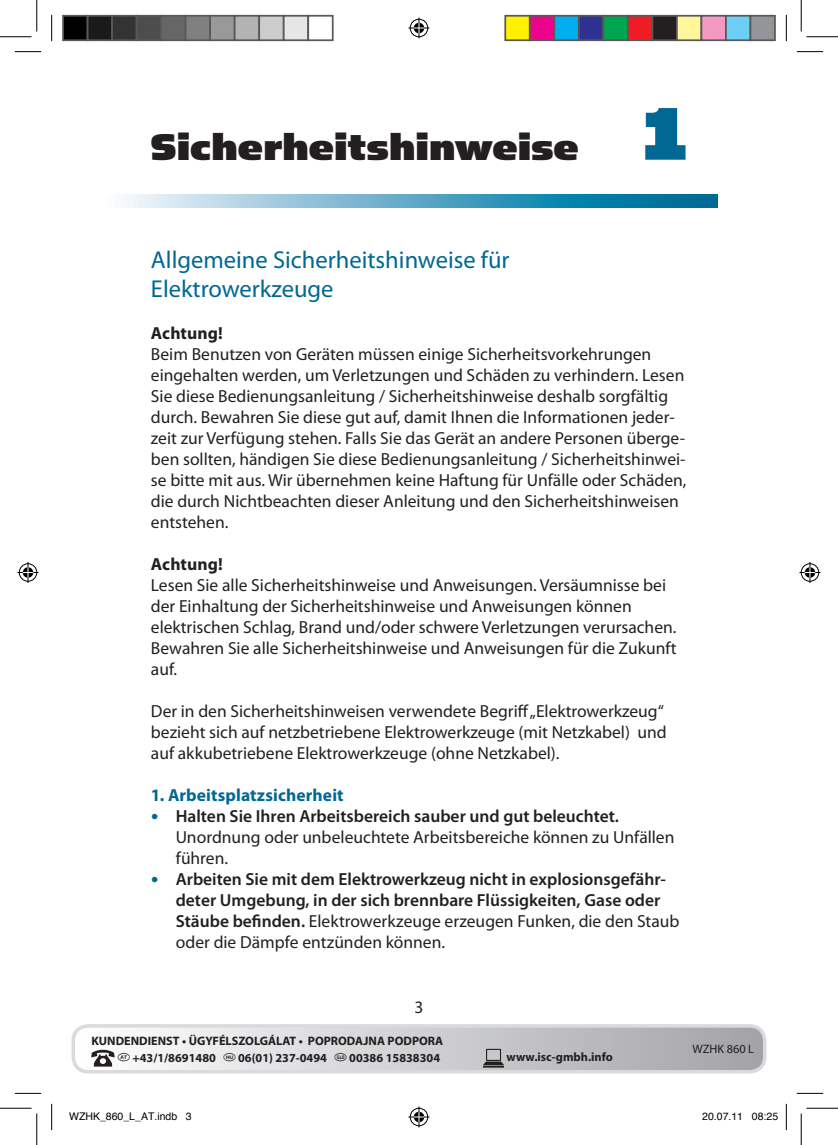
<style>
.page{position:relative;width:838px;height:1145px;background:#fff}
.page>*{position:absolute;margin:0;border:0;box-sizing:border-box;transform-origin:0 0}
.t1{font:42px "Simian Text Gorilla";color:#231f20}
.t2{font:24.5px/29.4px "Myriad Pro";color:#006893}
.t3{font:17.5px/21px "Myriad Pro";color:#231f20}
.t4{font:600 17.5px/21px "Myriad Pro";color:#231f20}
.t5{font:700 17.5px "Myriad Pro";letter-spacing:.005em;color:#006893}
.t6{font:700 17.5px "Myriad Pro";letter-spacing:.005em;color:#231f20}
.t7{font:700 12.25px/17.2px "Myriad Pro";color:#231f20;text-align:right}
.t8{font:12.25px "Myriad Pro";color:#231f20}
.t9{font:10.5px "Helvetica";color:#000}
.s1{font-size:84px;color:#006893}
.s2{font-family:"Frutiger";font-weight:700;font-size:15.75px;color:#006893}
.s3{font-weight:600}
.s4{font-weight:400}
</style>
<div class="page">
<svg style="left:124px;top:195px;width:593px;height:13px;background:#5fa9c5"></svg>
<div style="left:73px;top:1026px;width:691px;height:46px;background:linear-gradient(to right,#fff,#a3a3a7);border-radius:15px"></div>
<div style="left:71px;top:1024px;width:695px;height:50px;border:4px solid #d9dadc;border-radius:15px"></div>
<svg style="left:483px;top:1049px;width:21px;height:19px"></svg>
<svg style="left:91px;top:1050px;width:24px;height:17px"></svg>
<svg style="left:15px;top:51px;width:26px;height:1px"></svg>
<svg style="left:796px;top:51px;width:27px;height:1px"></svg>
<svg style="left:15px;top:1093px;width:26px;height:1px"></svg>
<svg style="left:796px;top:1093px;width:27px;height:1px"></svg>
<svg style="left:51px;top:15px;width:1px;height:26px"></svg>
<svg style="left:51px;top:1104px;width:1px;height:26px"></svg>
<svg style="left:786px;top:15px;width:1px;height:26px"></svg>
<svg style="left:786px;top:1104px;width:1px;height:26px"></svg>
<hr style="left:0;top:36px;width:32px;height:1px;background:#000">
<hr style="left:806px;top:36px;width:31px;height:1px;background:#000">
<hr style="left:0;top:1108px;width:32px;height:1px;background:#000">
<hr style="left:806px;top:1108px;width:31px;height:1px;background:#000">
<hr style="left:36px;top:0;width:1px;height:31px;background:#000">
<hr style="left:36px;top:1113px;width:1px;height:32px;background:#000">
<hr style="left:800px;top:0;width:1px;height:31px;background:#000">
<hr style="left:800px;top:1113px;width:1px;height:32px;background:#000">
<svg style="left:408px;top:18px;width:21px;height:21px"></svg>
<svg style="left:408px;top:1106px;width:21px;height:21px"></svg>
<svg style="left:18px;top:562px;width:21px;height:21px"></svg>
<svg style="left:799px;top:562px;width:21px;height:21px"></svg>
<div style="left:63px;top:16px;width:25px;height:24px;background:#000"></div>
<div style="left:62px;top:15px;width:26px;height:26px;border:2px solid #595959"></div>
<div style="left:88px;top:16px;width:24px;height:24px;background:#1a1a1a"></div>
<div style="left:87px;top:15px;width:26px;height:26px;border:2px solid #595959"></div>
<div style="left:112px;top:16px;width:25px;height:24px;background:#333"></div>
<div style="left:111px;top:15px;width:26px;height:26px;border:2px solid #595959"></div>
<div style="left:137px;top:16px;width:24px;height:24px;background:#4d4d4d"></div>
<div style="left:136px;top:15px;width:26px;height:26px;border:2px solid #595959"></div>
<div style="left:161px;top:16px;width:25px;height:24px;background:#666"></div>
<div style="left:160px;top:15px;width:26px;height:26px;border:2px solid #595959"></div>
<div style="left:186px;top:16px;width:24px;height:24px;background:#808080"></div>
<div style="left:185px;top:15px;width:26px;height:26px;border:2px solid #595959"></div>
<div style="left:210px;top:16px;width:25px;height:24px;background:#999"></div>
<div style="left:209px;top:15px;width:26px;height:26px;border:2px solid #595959"></div>
<div style="left:235px;top:16px;width:24px;height:24px;background:#b3b3b3"></div>
<div style="left:234px;top:15px;width:26px;height:26px;border:2px solid #595959"></div>
<div style="left:259px;top:16px;width:25px;height:24px;background:#ccc"></div>
<div style="left:258px;top:15px;width:26px;height:26px;border:2px solid #595959"></div>
<div style="left:284px;top:16px;width:24px;height:24px;background:#e6e6e6"></div>
<div style="left:283px;top:15px;width:26px;height:26px;border:2px solid #595959"></div>
<div style="left:307px;top:15px;width:26px;height:26px;border:2px solid #595959"></div>
<div style="left:505px;top:16px;width:24px;height:24px;background:#fff101"></div>
<div style="left:504px;top:15px;width:26px;height:26px;border:2px solid #595959"></div>
<div style="left:529px;top:16px;width:25px;height:24px;background:#ed028c"></div>
<div style="left:529px;top:15px;width:26px;height:26px;border:2px solid #595959"></div>
<div style="left:554px;top:16px;width:24px;height:24px;background:#00aeef"></div>
<div style="left:553px;top:15px;width:26px;height:26px;border:2px solid #595959"></div>
<div style="left:578px;top:16px;width:25px;height:24px;background:#2e3092"></div>
<div style="left:578px;top:15px;width:26px;height:26px;border:2px solid #595959"></div>
<div style="left:603px;top:16px;width:24px;height:24px;background:#00a54f"></div>
<div style="left:602px;top:15px;width:26px;height:26px;border:2px solid #595959"></div>
<div style="left:627px;top:16px;width:25px;height:24px;background:#ee1d23"></div>
<div style="left:627px;top:15px;width:26px;height:26px;border:2px solid #595959"></div>
<div style="left:652px;top:16px;width:24px;height:24px;background:#231f20"></div>
<div style="left:651px;top:15px;width:26px;height:26px;border:2px solid #595959"></div>
<div style="left:676px;top:16px;width:25px;height:24px;background:#fff79a"></div>
<div style="left:676px;top:15px;width:26px;height:26px;border:2px solid #595959"></div>
<div style="left:701px;top:16px;width:24px;height:24px;background:#f499c2"></div>
<div style="left:700px;top:15px;width:26px;height:26px;border:2px solid #595959"></div>
<div style="left:725px;top:16px;width:25px;height:24px;background:#6bcff6"></div>
<div style="left:725px;top:15px;width:26px;height:26px;border:2px solid #595959"></div>
<div style="left:750px;top:16px;width:24px;height:24px;background:#939598"></div>
<div style="left:749px;top:15px;width:26px;height:26px;border:2px solid #595959"></div>
<h1 class="t1" style="left:151px;top:123px;width:537px">Sicherheitshinweise <span class="s1">1</span></h1>
<h2 class="t2" style="left:151px;top:245px;width:360px">Allgemeine Sicherheitshinweise für<br>Elektrowerkzeuge</h2>
<p class="t6" style="left:151px;top:323px;width:74px">Achtung!</p>
<p class="t3" style="left:151px;top:344px;width:537px">Beim Benutzen von Geräten müssen einige Sicherheitsvorkehrungen eingehalten werden, um Verletzungen und Schäden zu verhindern. Lesen Sie diese Bedienungsanleitung / Sicherheitshinweise deshalb sorgfältig durch. Bewahren Sie diese gut auf, damit Ihnen die Informationen jeder&shy;zeit zur Verfügung stehen. Falls Sie das Gerät an andere Personen überge&shy;ben sollten, händigen Sie diese Bedienungsanleitung / Sicherheitshinwei&shy;se bitte mit aus. Wir übernehmen keine Haftung für Unfälle oder Schäden, die durch Nichtbeachten dieser Anleitung und den Sicherheitshinweisen entstehen.</p>
<p class="t6" style="left:151px;top:554px;width:74px">Achtung!</p>
<p class="t3" style="left:151px;top:575px;width:527px">Lesen Sie alle Sicherheitshinweise und Anweisungen. Versäumnisse bei der Einhaltung der Sicherheitshinweise und Anweisungen können elektrischen Schlag, Brand und/oder schwere Verletzungen verursachen.<br>Bewahren Sie alle Sicherheitshinweise und Anweisungen für die Zukunft auf.</p>
<p class="t3" style="left:151px;top:701px;width:517px">Der in den Sicherheitshinweisen verwendete Begriff „Elektrowerkzeug“ bezieht sich auf netzbetriebene Elektrowerkzeuge (mit Netzkabel) und auf akkubetriebene Elektrowerkzeuge (ohne Netzkabel).</p>
<p class="t5" style="left:151px;top:785px;width:194px">1. Arbeitsplatzsicherheit</p>
<p class="t3" style="left:176px;top:806px;width:500px;text-indent:-25px"><span class="s2">•</span> <span class="s3">Halten Sie Ihren Arbeitsbereich sauber und gut beleuchtet.<br></span>Unordnung oder unbeleuchtete Arbeitsbereiche können zu Unfällen führen.</p>
<p class="t4" style="left:176px;top:869px;width:505px;text-indent:-25px"><span class="s2">•</span> Arbeiten Sie mit dem Elektrowerkzeug nicht in explosionsgefähr&shy;deter Umgebung, in der sich brennbare Flüssigkeiten, Gase oder Stäube befinden. <span class="s4">Elektrowerkzeuge erzeugen Funken, die den Staub oder die Dämpfe entzünden können.</span></p>
<p class="t3" style="left:414px;top:997px;width:10px">3</p>
<p class="t7" style="left:91px;top:1032px;width:353px">KUNDENDIENST • ÜGYFÉLSZOLGÁLAT • POPRODAJNA PODPORA <sup>u</sup> +43/1/8691480 <sup>@</sup> 06(01) 237-0494 <sup>X</sup> 00386 15838304</p>
<p class="t7" style="left:506px;top:1049px;width:108px">www.isc-gmbh.info</p>
<p class="t8" style="left:692px;top:1042px;width:63px">WZHK 860 L</p>
<p class="t9" style="left:69px;top:1107px;width:124px">WZHK_860_L_AT.indb 3</p>
<p class="t9" style="left:702px;top:1107px;width:77px">20.07.11 08:25</p>
</div>
